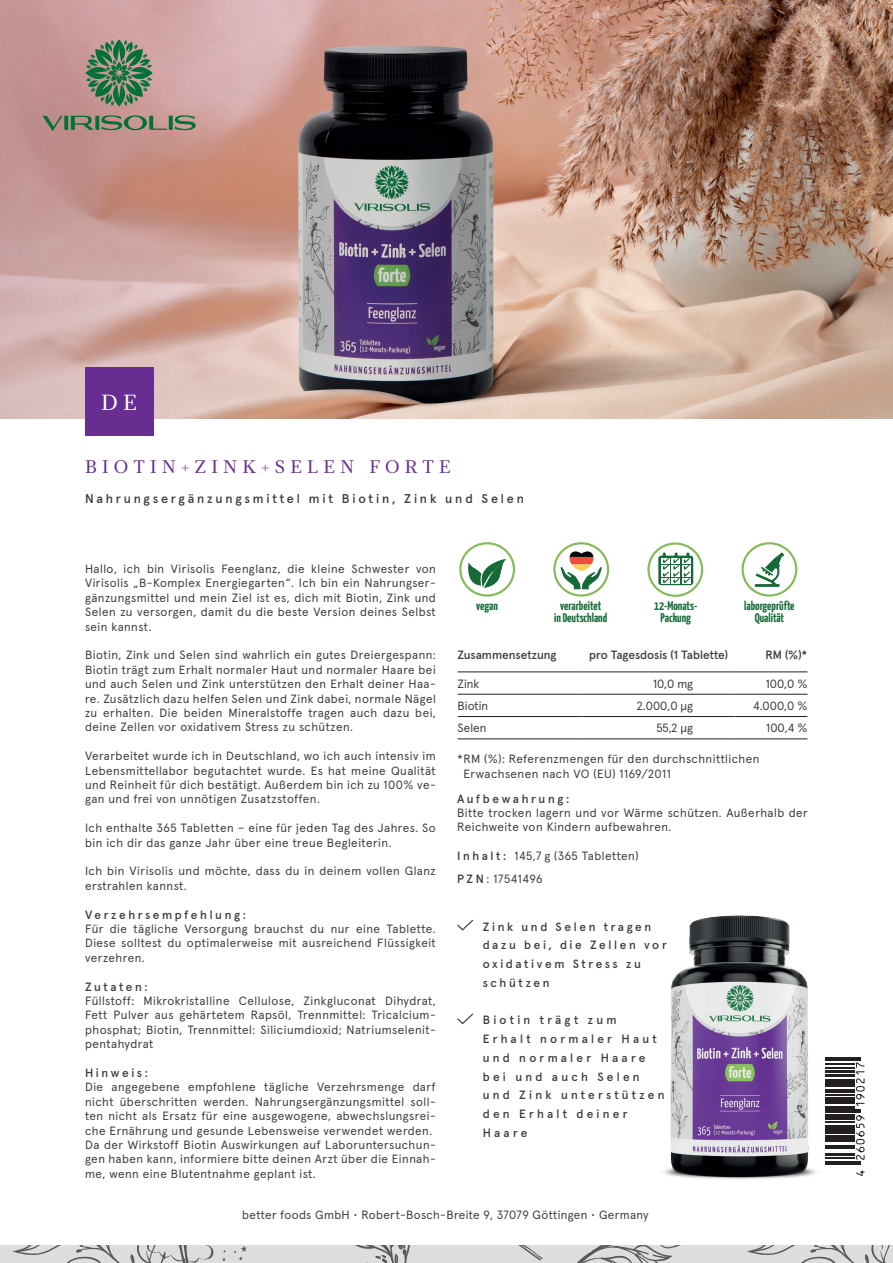
<style>
.page{position:relative;width:893px;height:1263px;background:#fff}
.page>*{position:absolute;margin:0;border:0;box-sizing:border-box;transform-origin:0 0}
.t1{font:22.5px "Velino Text";color:#fff}
.t2{font:18.75px "Velino Text";letter-spacing:.28em;color:#672d91}
.t3{font:500 12.75px "Apercu";letter-spacing:.22em;color:#3e3e3f}
.t4{font:700 12.45px/12.3px "Yanone Kaffeesatz";color:#166a37;text-align:center}
.t5{font:12px/14.4px "Apercu";letter-spacing:.04em;color:#3e3e3f}
.t6{font:500 12px/18.8px "Apercu";letter-spacing:.22em;color:#3e3e3f}
.t7{font:500 12px/18.8px "Apercu";letter-spacing:.27em;color:#3e3e3f}
.t8{font:500 12px "Apercu";letter-spacing:-.005em;color:#3e3e3f}
.s1{font-weight:500}
</style>
<div class="page">
<img style="left:0;top:0;width:893px;height:419px">
<img style="left:663px;top:915px;width:153px;height:264px">
<svg style="left:85px;top:39px;width:68px;height:68px;background:#6f886d"></svg>
<svg style="left:43px;top:115px;width:153px;height:16px;background:#818771"></svg>
<svg style="left:457px;top:919px;width:17px;height:12px"></svg>
<svg style="left:457px;top:1013px;width:17px;height:12px"></svg>
<div style="left:85px;top:368px;width:68px;height:68px;background:#672d91"></div>
<hr style="left:458px;top:671px;width:123px;height:1px;background:#231f20">
<hr style="left:581px;top:671px;width:155px;height:1px;background:#231f20">
<hr style="left:736px;top:671px;width:71px;height:1px;background:#231f20">
<hr style="left:458px;top:694px;width:123px;height:1px;background:#231f20">
<hr style="left:581px;top:694px;width:155px;height:1px;background:#231f20">
<hr style="left:736px;top:694px;width:71px;height:1px;background:#231f20">
<hr style="left:458px;top:716px;width:123px;height:1px;background:#231f20">
<hr style="left:581px;top:716px;width:155px;height:1px;background:#231f20">
<hr style="left:736px;top:716px;width:71px;height:1px;background:#231f20">
<hr style="left:458px;top:738px;width:123px;height:1px;background:#231f20">
<hr style="left:581px;top:738px;width:155px;height:1px;background:#231f20">
<hr style="left:736px;top:738px;width:71px;height:1px;background:#231f20">
<div style="left:0;top:1246px;width:893px;height:17px;background:#dcdddf"></div>
<svg style="left:357px;top:1246px;width:53px;height:17px"></svg>
<svg style="left:747px;top:1246px;width:143px;height:17px"></svg>
<svg style="left:520px;top:1246px;width:23px;height:15px"></svg>
<svg style="left:577px;top:1246px;width:101px;height:17px"></svg>
<svg style="left:234px;top:1246px;width:13px;height:15px"></svg>
<svg style="left:13px;top:1246px;width:213px;height:17px"></svg>
<svg style="left:755px;top:552px;width:29px;height:35px"></svg>
<div style="left:741px;top:542px;width:56px;height:55px;border:2px solid #85ba5b;border-radius:50%"></div>
<div style="left:553px;top:542px;width:56px;height:55px;border:2px solid #85ba5b;border-radius:50%"></div>
<svg style="left:560px;top:551px;width:42px;height:38px"></svg>
<div style="left:647px;top:542px;width:56px;height:55px;border:2px solid #85ba5b;border-radius:50%"></div>
<svg style="left:658px;top:556px;width:35px;height:29px"></svg>
<div style="left:661px;top:559px;width:9px;height:5px;background:#f8faf9"></div>
<div style="left:682px;top:559px;width:9px;height:5px;background:#fff"></div>
<div style="left:682px;top:565px;width:9px;height:5px;background:#fff"></div>
<svg style="left:661px;top:571px;width:2px;height:6px"></svg>
<div style="left:682px;top:571px;width:9px;height:6px;background:#fff"></div>
<div style="left:661px;top:578px;width:9px;height:5px;background:#f6f9f7"></div>
<div style="left:682px;top:578px;width:9px;height:5px;background:#fff"></div>
<svg style="left:663px;top:554px;width:27px;height:29px"></svg>
<div style="left:459px;top:542px;width:56px;height:55px;border:2px solid #85ba5b;border-radius:50%"></div>
<svg style="left:467px;top:559px;width:40px;height:29px"></svg>
<svg style="left:825px;top:1057px;width:36px;height:108px"></svg>
<hr style="left:825px;top:1163px;width:35px;height:1px;background:#231f20">
<hr style="left:825px;top:1161px;width:35px;height:1px;background:#231f20">
<hr style="left:825px;top:1158px;width:30px;height:1px;background:#231f20">
<hr style="left:825px;top:1153px;width:30px;height:2px;background:#231f20">
<hr style="left:825px;top:1147px;width:30px;height:2px;background:#231f20">
<hr style="left:825px;top:1145px;width:30px;height:1px;background:#231f20">
<hr style="left:825px;top:1140px;width:30px;height:2px;background:#231f20">
<hr style="left:825px;top:1137px;width:30px;height:1px;background:#231f20">
<hr style="left:825px;top:1135px;width:30px;height:1px;background:#231f20">
<div style="left:825px;top:1129px;width:30px;height:5px;background:#231f20"></div>
<hr style="left:825px;top:1125px;width:30px;height:3px;background:#231f20">
<hr style="left:825px;top:1122px;width:30px;height:1px;background:#231f20">
<hr style="left:825px;top:1118px;width:30px;height:1px;background:#231f20">
<hr style="left:825px;top:1114px;width:30px;height:3px;background:#231f20">
<hr style="left:825px;top:1111px;width:35px;height:2px;background:#231f20">
<hr style="left:825px;top:1109px;width:35px;height:1px;background:#231f20">
<hr style="left:825px;top:1106px;width:30px;height:2px;background:#231f20">
<hr style="left:825px;top:1101px;width:30px;height:3px;background:#231f20">
<hr style="left:825px;top:1097px;width:30px;height:3px;background:#231f20">
<hr style="left:825px;top:1095px;width:30px;height:1px;background:#231f20">
<hr style="left:825px;top:1089px;width:30px;height:3px;background:#231f20">
<hr style="left:825px;top:1086px;width:30px;height:1px;background:#231f20">
<hr style="left:825px;top:1082px;width:30px;height:2px;background:#231f20">
<hr style="left:825px;top:1079px;width:30px;height:2px;background:#231f20">
<hr style="left:825px;top:1074px;width:30px;height:3px;background:#231f20">
<hr style="left:825px;top:1070px;width:30px;height:2px;background:#231f20">
<hr style="left:825px;top:1068px;width:30px;height:1px;background:#231f20">
<hr style="left:825px;top:1063px;width:30px;height:1px;background:#231f20">
<hr style="left:825px;top:1060px;width:35px;height:1px;background:#231f20">
<hr style="left:825px;top:1057px;width:35px;height:2px;background:#231f20">
<svg style="left:855px;top:1062px;width:10px;height:114px"></svg>
<h1 class="t1" style="left:101px;top:389px;width:37px">DE</h1>
<h2 class="t2" style="left:85px;top:456px;width:367px">BIOTIN+ZINK+SELEN FORTE</h2>
<p class="t3" style="left:85px;top:489px;width:440px">Nahrungsergänzungsmittel mit Biotin, Zink und Selen</p>
<p class="t5" style="left:85px;top:560px;width:352px;text-align:justify">Hallo, ich bin Virisolis Feenglanz, die kleine Schwester von Virisolis „B-Komplex Energiegarten“. Ich bin ein Nahrungser&shy;gänzungsmittel und mein Ziel ist es, dich mit Biotin, Zink und Selen zu versorgen, damit du die beste Version deines Selbst sein kannst.</p>
<p class="t5" style="left:85px;top:647px;width:352px;text-align:justify">Biotin, Zink und Selen sind wahrlich ein gutes Dreiergespann:<br>Biotin trägt zum Erhalt normaler Haut und normaler Haare bei und auch Selen und Zink unterstützen den Erhalt deiner Haa&shy;re. Zusätzlich dazu helfen Selen und Zink dabei, normale Nägel zu erhalten. Die beiden Mineralstoffe tragen auch dazu bei, deine Zellen vor oxidativem Stress zu schützen.</p>
<p class="t5" style="left:85px;top:748px;width:352px;text-align:justify">Verarbeitet wurde ich in Deutschland, wo ich auch intensiv im Lebensmittellabor begutachtet wurde. Es hat meine Qualität und Reinheit für dich bestätigt. Außerdem bin ich zu 100% ve&shy;gan und frei von unnötigen Zusatzstoffen.</p>
<p class="t5" style="left:85px;top:820px;width:352px">Ich enthalte 365 Tabletten – eine für jeden Tag des Jahres. So bin ich dir das ganze Jahr über eine treue Begleiterin.</p>
<p class="t5" style="left:85px;top:863px;width:352px">Ich bin Virisolis und möchte, dass du in deinem vollen Glanz erstrahlen kannst.</p>
<p class="t6" style="left:85px;top:904px;width:162px">Verzehrsempfehlung:</p>
<p class="t5" style="left:85px;top:920px;width:352px;text-align:justify">Für die tägliche Versorgung brauchst du nur eine Tablette.<br>Diese solltest du optimalerweise mit ausreichend Flüssigkeit verzehren.</p>
<p class="t6" style="left:85px;top:976px;width:64px">Zutaten:</p>
<p class="t5" style="left:85px;top:992px;width:352px;text-align:justify">Füllstoff: Mikrokristalline Cellulose, Zinkgluconat Dihydrat, Fett Pulver aus gehärtetem Rapsöl, Trennmittel: Tricalcium&shy;phosphat; Biotin, Trennmittel: Siliciumdioxid; Natriumselenit&shy;pentahydrat</p>
<p class="t6" style="left:85px;top:1062px;width:64px">Hinweis:</p>
<p class="t5" style="left:85px;top:1079px;width:352px">Die angegebene empfohlene tägliche Verzehrsmenge darf nicht überschritten werden. Nahrungsergänzungsmittel soll&shy;ten nicht als Ersatz für eine ausgewogene, abwechslungsrei&shy;che Ernährung und gesunde Lebensweise verwendet werden.<br>Da der Wirkstoff Biotin Auswirkungen auf Laboruntersuchun&shy;gen haben kann, informiere bitte deinen Arzt über die Einnah&shy;me, wenn eine Blutentnahme geplant ist.</p>
<p class="t4" style="left:476px;top:599px;width:23px">vegan</p>
<p class="t4" style="left:554px;top:599px;width:55px">verarbeitet<br>in Deutschland</p>
<p class="t4" style="left:744px;top:599px;width:52px">laborgeprüfte<br>Qualität</p>
<p class="t4" style="left:654px;top:599px;width:45px">12-Monats-<br>Packung</p>
<p class="t8" style="left:458px;top:646px;width:100px">Zusammensetzung</p>
<p class="t8" style="left:589px;top:646px;width:140px">pro Tagesdosis (1 Tablette)</p>
<p class="t6" style="left:765px;top:645px;width:43px">RM (%)*</p>
<p class="t5" style="left:458px;top:675px;width:23px">Zink</p>
<p class="t5" style="left:653px;top:675px;width:42px">10,0 mg</p>
<p class="t5" style="left:766px;top:675px;width:43px">100,0 %</p>
<p class="t5" style="left:458px;top:697px;width:32px">Biotin</p>
<p class="t5" style="left:637px;top:697px;width:58px">2.000,0 µg</p>
<p class="t5" style="left:753px;top:697px;width:56px">4.000,0 %</p>
<p class="t5" style="left:458px;top:720px;width:30px">Selen</p>
<p class="t5" style="left:656px;top:720px;width:38px">55,2 µg</p>
<p class="t5" style="left:766px;top:720px;width:43px">100,4 %</p>
<p class="t5" style="left:463px;top:750px;width:298px;text-indent:-6px">*RM (%): Referenzmengen für den durchschnittlichen<br>Erwachsenen nach VO (EU) 1169/2011</p>
<p class="t6" style="left:457px;top:788px;width:114px">Aufbewahrung:</p>
<p class="t5" style="left:457px;top:804px;width:352px">Bitte trocken lagern und vor Wärme schützen. Außerhalb der<br>Reichweite von Kindern aufbewahren.</p>
<p class="t5" style="left:457px;top:843px;width:183px;line-height:23px"><span class="s1">I n h a l t :</span> 145,7 g (365 Tabletten)<br><span class="s1">PZ N</span> : 17541496</p>
<p class="t6" style="left:483px;top:916px;width:186px">Zink und Selen tragen dazu bei, die Zellen vor oxidativem Stress zu schützen</p>
<p class="t7" style="left:483px;top:1010px;width:183px">Biotin trägt zum<br>Erhalt normaler Haut und normaler Haare bei und auch Selen und Zink unterstützen den Erhalt deiner<br>Haare</p>
<p class="t5" style="left:242px;top:1207px;width:408px">better foods GmbH • Robert-Bosch-Breite 9, 37079 Göttingen • Germany</p>
</div>
